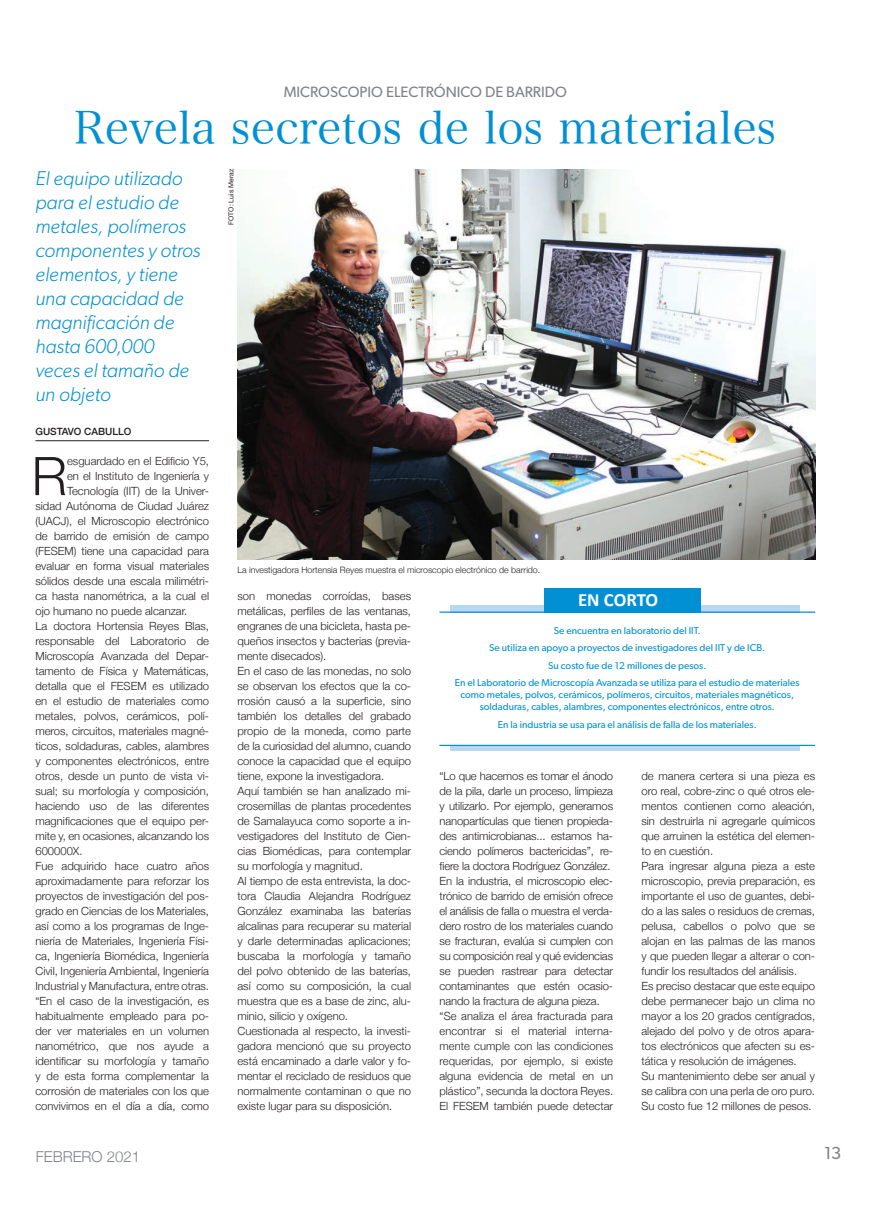
<style>
.page{position:relative;width:886px;height:1205px;background:#fff}
.page>*{position:absolute;margin:0;border:0;box-sizing:border-box;transform-origin:0 0}
.Texto{font:300 53.25px "Helvetica Neue";color:#231f20}
.Cabeza_principal{font:45px "Hira Min Pro N W3";color:#0090d3}
.Sumario_nota{font:italic 300 20px "Gibson";color:#0090d3}
.t1{font:700 18.75px "Calibri";letter-spacing:-.01em;color:#fff}
.t2{font:17.5px "Gibson";color:#808285}
.Balazo{font:15px "Gibson";color:#808285}
.t3{font:300 15px "Helvetica Neue";color:#808285}
.Texto-2{font:300 11.25px/15px "Helvetica Neue";color:#231f20;text-align:justify}
.t4{font:10px/12px "Gibson";color:#0090d3;text-align:center}
.Firma_nota{font:500 10px "Helvetica Neue";color:#231f20}
.Pie_de_foto{font:300 8.75px "Helvetica Neue";color:#231f20}
.Foto_firma{font:6.88px "Helvetica Neue";color:#231f20}
</style>
<div class="page">
<hr style="left:35px;top:440px;width:174px;height:1px;background:#231f20">
<img style="left:237px;top:169px;width:578px;height:391px">
<div style="left:450px;top:605px;width:350px;height:146px;background:#b7d8f0"></div>
<div style="left:439px;top:612px;width:376px;height:133px;background:#fff"></div>
<hr style="left:439px;top:745px;width:376px;height:1px;background:#0090d3">
<div style="left:544px;top:588px;width:157px;height:24px;background:#0090d3"></div>
<hr style="left:439px;top:611px;width:376px;height:2px;background:#0090d3">
<p class="Balazo" style="left:284px;top:83px;width:285px">MICROSCOPIO ELECTRÓNICO DE BARRIDO</p>
<p class="Cabeza_principal" style="left:74px;top:90px;width:704px">Revela secretos de los materiales</p>
<p class="Sumario_nota" style="left:35px;top:166px;width:149px">El equipo utilizado</p>
<p class="Sumario_nota" style="left:35px;top:190px;width:145px">para el estudio de</p>
<p class="Sumario_nota" style="left:35px;top:214px;width:152px">metales, polímeros</p>
<p class="Sumario_nota" style="left:35px;top:238px;width:167px">componentes y otros</p>
<p class="Sumario_nota" style="left:35px;top:262px;width:144px">elementos, y tiene</p>
<p class="Sumario_nota" style="left:35px;top:286px;width:150px">una capacidad de</p>
<p class="Sumario_nota" style="left:35px;top:310px;width:140px">magnificación de</p>
<p class="Sumario_nota" style="left:35px;top:334px;width:120px">hasta 600,000</p>
<p class="Sumario_nota" style="left:35px;top:358px;width:155px">veces el tamaño de</p>
<p class="Sumario_nota" style="left:35px;top:382px;width:77px">un objeto</p>
<p class="Firma_nota" style="left:35px;top:423px;width:98px">GUSTAVO CABULLO</p>
<p class="Texto" style="left:32px;top:433px;width:37px">R</p>
<p class="Texto-2" style="left:67px;top:453px;width:143px">esguardado en el Edificio Y5,</p>
<p class="Texto-2" style="left:67px;top:468px;width:143px">en el Instituto de Ingeniería y</p>
<p class="Texto-2" style="left:67px;top:483px;width:143px">Tecnología (IIT) de la Univer-</p>
<p class="Texto-2" style="left:35px;top:498px;width:175px">sidad Autónoma de Ciudad Juárez</p>
<p class="Texto-2" style="left:35px;top:513px;width:175px">(UACJ), el Microscopio electrónico</p>
<p class="Texto-2" style="left:35px;top:528px;width:175px">de barrido de emisión de campo</p>
<p class="Texto-2" style="left:35px;top:543px;width:175px">(FESEM) tiene una capacidad para</p>
<p class="Texto-2" style="left:35px;top:558px;width:175px">evaluar en forma visual materiales</p>
<p class="Texto-2" style="left:35px;top:573px;width:175px">sólidos desde una escala milimétri-</p>
<p class="Texto-2" style="left:35px;top:588px;width:175px">ca hasta nanométrica, a la cual el</p>
<p class="Texto-2" style="left:35px;top:603px;width:153px">ojo humano no puede alcanzar.</p>
<p class="Texto-2" style="left:35px;top:618px;width:175px">La doctora Hortensia Reyes Blas, responsable del Laboratorio de Microscopía Avanzada del Depar&shy;tamento de Física y Matemáticas, detalla que el FESEM es utilizado en el estudio de materiales como metales, polvos, cerámicos, polí&shy;meros, circuitos, materiales magné&shy;ticos, soldaduras, cables, alambres y componentes electrónicos, entre otros, desde un punto de vista vi&shy;sual; su morfología y composición, haciendo uso de las diferentes magnificaciones que el equipo per&shy;mite y, en ocasiones, alcanzando los 600000X.</p>
<p class="Texto-2" style="left:35px;top:858px;width:175px">Fue adquirido hace cuatro años aproximadamente para reforzar los proyectos de investigación del pos&shy;grado en Ciencias de los Materiales, así como a los programas de Inge&shy;niería de Materiales, Ingeniería Físi&shy;ca, Ingeniería Biomédica, Ingeniería Civil, Ingeniería Ambiental, Ingeniería Industrial y Manufactura, entre otras.</p>
<p class="Texto-2" style="left:35px;top:993px;width:175px">“En el caso de la investigación, es habitualmente empleado para po&shy;der ver materiales en un volumen nanométrico, que nos ayude a identificar su morfología y tamaño y de esta forma complementar la corrosión de materiales con los que convivimos en el día a día, como</p>
<p class="Foto_firma" style="left:226px;top:225px;width:57px;rotate:-90deg">FOTO: Luis Meraz</p>
<p class="Pie_de_foto" style="left:237px;top:562px;width:304px">La investigadora Hortensia Reyes muestra el microscopio electrónico de barrido.</p>
<p class="Texto-2" style="left:237px;top:588px;width:175px">son monedas corroídas, bases metálicas, perfiles de las ventanas, engranes de una bicicleta, hasta pe&shy;queños insectos y bacterias (previa&shy;mente disecados).</p>
<p class="Texto-2" style="left:237px;top:662px;width:175px">En el caso de las monedas, no solo se observan los efectos que la co&shy;rrosión causó a la superficie, sino también los detalles del grabado propio de la moneda, como parte de la curiosidad del alumno, cuando conoce la capacidad que el equipo tiene, expone la investigadora.</p>
<p class="Texto-2" style="left:237px;top:782px;width:175px">Aquí también se han analizado mi&shy;crosemillas de plantas procedentes de Samalayuca como soporte a in&shy;vestigadores del Instituto de Cien&shy;cias Biomédicas, para contemplar su morfología y magnitud.</p>
<p class="Texto-2" style="left:237px;top:872px;width:175px">Al tiempo de esta entrevista, la doc&shy;tora Claudia Alejandra Rodríguez González examinaba las baterías alcalinas para recuperar su material y darle determinadas aplicaciones; buscaba la morfología y tamaño del polvo obtenido de las baterías, así como su composición, la cual muestra que es a base de zinc, alu&shy;minio, silicio y oxígeno.</p>
<p class="Texto-2" style="left:237px;top:1022px;width:175px">Cuestionada al respecto, la investi&shy;gadora mencionó que su proyecto está encaminado a darle valor y fo&shy;mentar el reciclado de residuos que normalmente contaminan o que no existe lugar para su disposición.</p>
<p class="t1" style="left:578px;top:586px;width:82px">EN CORTO</p>
<p class="t4" style="left:554px;top:624px;width:148px">Se encuentra en laboratorio del IIT.</p>
<p class="t4" style="left:489px;top:641px;width:277px">Se utiliza en apoyo a proyectos de investigadores del IIT y de ICB.</p>
<p class="t4" style="left:548px;top:659px;width:160px">Su costo fue de 12 millones de pesos.</p>
<p class="t4" style="left:455px;top:676px;width:346px">En el Laboratorio de Microscopía Avanzada se utiliza para el estudio de materiales como metales, polvos, cerámicos, polímeros, circuitos, materiales magnéticos, soldaduras, cables, alambres, componentes electrónicos, entre otros.</p>
<p class="t4" style="left:498px;top:718px;width:260px">En la industria se usa para el análisis de falla de los materiales.</p>
<p class="Texto-2" style="left:439px;top:767px;width:175px">“Lo que hacemos es tomar el ánodo de la pila, darle un proceso, limpieza y utilizarlo. Por ejemplo, generamos nanopartículas que tienen propieda&shy;des antimicrobianas... estamos ha&shy;ciendo polímeros bactericidas”, re&shy;fiere la doctora Rodríguez González.</p>
<p class="Texto-2" style="left:439px;top:873px;width:175px">En la industria, el microscopio elec&shy;trónico de barrido de emisión ofrece el análisis de falla o muestra el verda&shy;dero rostro de los materiales cuando se fracturan, evalúa si cumplen con su composición real y qué evidencias se pueden rastrear para detectar contaminantes que estén ocasio&shy;nando la fractura de alguna pieza.</p>
<p class="Texto-2" style="left:439px;top:1008px;width:175px">“Se analiza el área fracturada para encontrar si el material interna&shy;mente cumple con las condiciones requeridas, por ejemplo, si existe alguna evidencia de metal en un plástico”, secunda la doctora Reyes.</p>
<p class="Texto-2" style="left:439px;top:1098px;width:175px">El FESEM también puede detectar</p>
<p class="Texto-2" style="left:641px;top:768px;width:175px">de manera certera si una pieza es oro real, cobre-zinc o qué otros ele&shy;mentos contienen como aleación, sin destruirla ni agregarle químicos que arruinen la estética del elemen&shy;to en cuestión.</p>
<p class="Texto-2" style="left:641px;top:858px;width:175px">Para ingresar alguna pieza a este microscopio, previa preparación, es importante el uso de guantes, debi&shy;do a las sales o residuos de cremas, pelusa, cabellos o polvo que se alojan en las palmas de las manos y que pueden llegar a alterar o con&shy;fundir los resultados del análisis.</p>
<p class="Texto-2" style="left:641px;top:978px;width:175px">Es preciso destacar que este equipo debe permanecer bajo un clima no mayor a los 20 grados centígrados, alejado del polvo y de otros apara&shy;tos electrónicos que afecten su es&shy;tática y resolución de imágenes.</p>
<p class="Texto-2" style="left:641px;top:1068px;width:175px">Su mantenimiento debe ser anual y se calibra con una perla de oro puro.</p>
<p class="Texto-2" style="left:641px;top:1098px;width:172px">Su costo fue 12 millones de pesos.</p>
<h3 class="t3" style="left:36px;top:1144px;width:106px">FEBRERO 2021</h3>
<h3 class="t2" style="left:824px;top:1143px;width:19px">13</h3>
</div>
